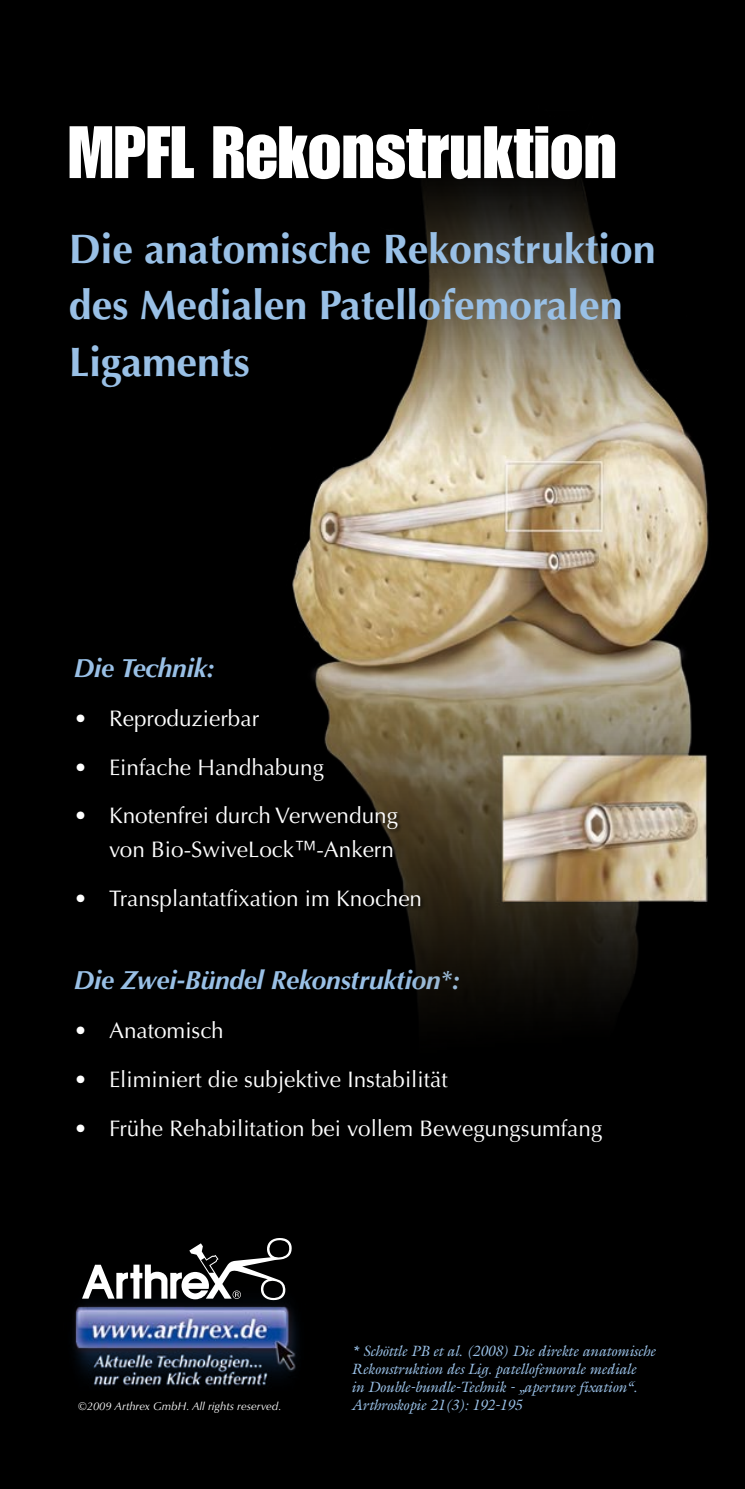
<style>
.page{position:relative;width:745px;height:1489px;background:#fff}
.page>*{position:absolute;margin:0;border:0;box-sizing:border-box;transform-origin:0 0}
.t1{font:72.5px "Impact LT Std";color:#fff}
.t2{font:700 41.25px/56.2px "Optima LT Std";color:#99c0e6}
.t3{font:italic 700 26.25px "Optima LT Std";letter-spacing:-.01em;color:#99c0e6}
.t4{font:22.5px/33.8px "Optima";color:#fff;text-align:right}
.t5{font:italic 15px/18px "Galliard Std";letter-spacing:-.02em;color:#99c0e6}
.t6{font:italic 11.25px "Optima LT Std";color:#fff}
.s1{font-family:"Helvetica Neue";font-weight:300}
</style>
<div class="page">
<div style="left:0;top:0;width:744px;height:1488px;background:#000"></div>
<img style="left:73px;top:1300px;width:225px;height:86px">
<svg style="left:82px;top:1238px;width:210px;height:62px"></svg>
<img style="left:292px;top:178px;width:417px;height:829px">
<div style="left:74px;top:656px;width:351px;height:261px;background:#000;opacity:.75"></div>
<h1 class="t1" style="left:68px;top:110px;width:550px">MPFL Rekonstruktion</h1>
<h2 class="t2" style="left:69px;top:221px;width:588px">Die anatomische Rekonstruktion des Medialen Patellofemoralen<br>Ligaments</h2>
<p class="t3" style="left:74px;top:652px;width:143px">Die Technik:</p>
<p class="t4" style="left:74px;top:701px;width:187px">• Reproduzierbar</p>
<p class="t4" style="left:74px;top:750px;width:251px">• Einfache Handhabung</p>
<p class="t4" style="left:74px;top:799px;width:325px">• Knotenfrei durch Verwendung von Bio-SwiveLock<span class="s1">™</span>-Ankern</p>
<p class="t4" style="left:74px;top:881px;width:349px">• Transplantatfixation im Knochen</p>
<p class="t3" style="left:74px;top:964px;width:388px">Die Zwei-Bündel Rekonstruktion*:</p>
<p class="t4" style="left:74px;top:1013px;width:151px">• Anatomisch</p>
<p class="t4" style="left:74px;top:1062px;width:375px">• Eliminiert die subjektive Instabilität</p>
<p class="t4" style="left:74px;top:1111px;width:529px">• Frühe Rehabilitation bei vollem Bewegungsumfang</p>
<p class="t6" style="left:78px;top:1399px;width:205px">©2009 Arthrex GmbH. All rights reserved.</p>
<p class="t5" style="left:351px;top:1341px;width:306px">* Schöttle PB et al. (2008) Die direkte anatomische Rekonstruktion des Lig. patellofemorale mediale<br>in Double-bundle-Technik - „aperture fixation“.<br>Arthroskopie 21(3): 192-195</p>
</div>
